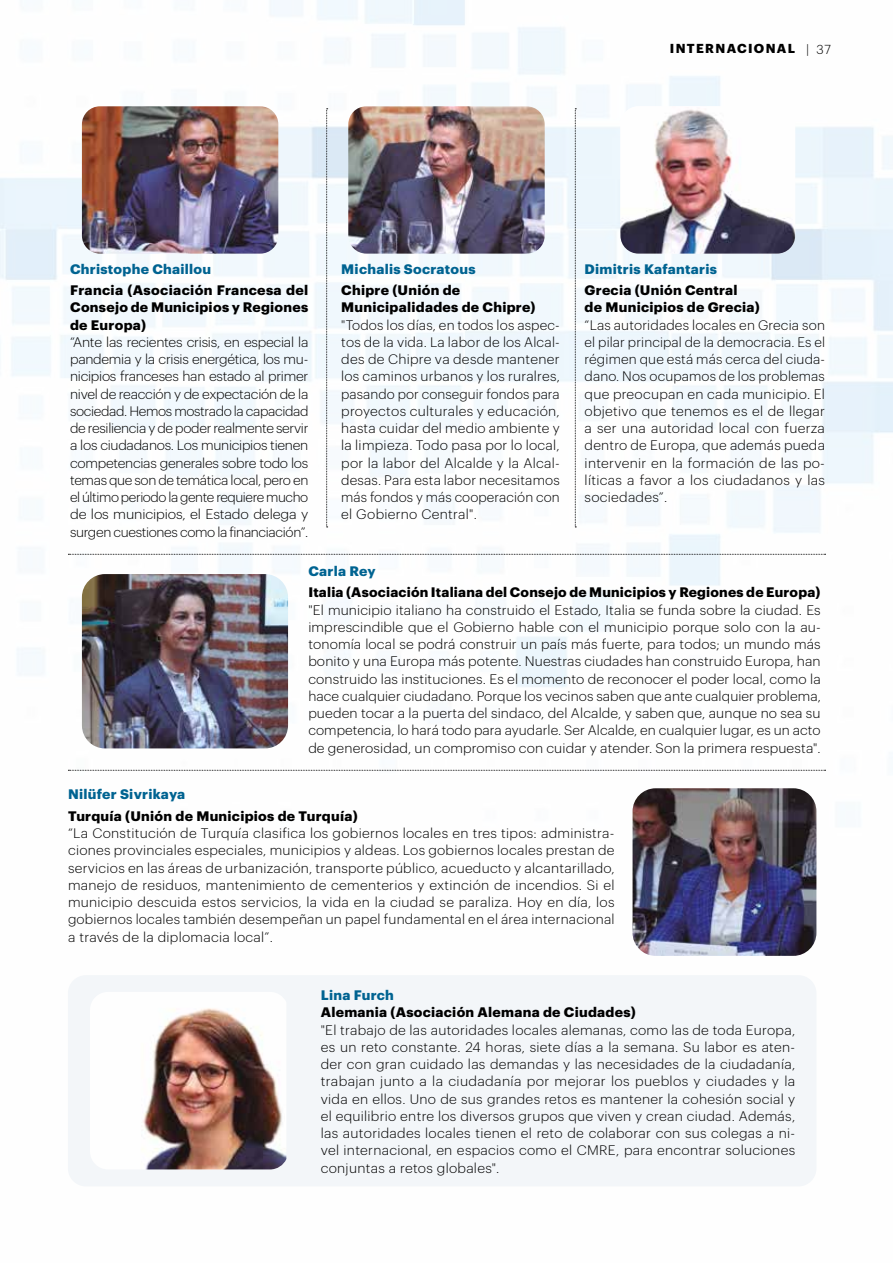
<style>
.page{position:relative;width:893px;height:1263px;background:#fff}
.page>*{position:absolute;margin:0;border:0;box-sizing:border-box;transform-origin:0 0}
.t1{font:300 13.5px/17.2px "Graphik";letter-spacing:.015em;color:#000;text-align:justify}
.t2{font:700 13.5px/17.2px "Graphik";letter-spacing:.02em;color:#000}
.t3{font:700 13.5px "Graphik";letter-spacing:.02em;color:#006391}
.t4{font:700 13.5px/17.2px "Graphik";letter-spacing:.02em;color:#000;text-align:justify;scale:1.04 1}
.t5{font:700 12.75px "Graphik";color:#000}
.t6{font:300 12.75px "Graphik";color:#000}
</style>
<div class="page">
<img style="left:0;top:0;width:893px;height:1186px">
<div style="left:68px;top:975px;width:748px;height:211px;background:#f3f6f9;border-radius:18px"></div>
<img style="left:348px;top:106px;width:197px;height:148px">
<img style="left:82px;top:106px;width:196px;height:148px">
<img style="left:620px;top:106px;width:175px;height:148px">
<img style="left:633px;top:788px;width:183px;height:168px">
<img style="left:82px;top:574px;width:206px;height:174px">
<svg style="left:326px;top:108px;width:2px;height:419px"></svg>
<svg style="left:575px;top:108px;width:1px;height:419px"></svg>
<svg style="left:68px;top:770px;width:758px;height:1px"></svg>
<svg style="left:68px;top:554px;width:758px;height:1px"></svg>
<img style="left:90px;top:992px;width:196px;height:177px">
<p class="t5" style="left:670px;top:39px;width:11px">internacional</p>
<p class="t6" style="left:806px;top:40px;width:26px">| 37</p>
<p class="t3" style="left:70px;top:258px;width:143px">Christophe Chaillou</p>
<p class="t4" style="left:70px;top:280px;width:231px">Francia (Asociación Francesa del Consejo de Municipios y Regiones de Europa)</p>
<p class="t1" style="left:70px;top:332px;width:240px">“Ante las recientes crisis, en especial la pandemia y la crisis energética, los mu&shy;nicipios franceses han estado al primer nivel de reacción y de expectación de la sociedad. Hemos mostrado la capacidad de resiliencia y de poder realmente servir a los ciudadanos. Los municipios tienen competencias generales sobre todo los temas que son de temática local, pero en el último periodo la gente requiere mucho de los municipios, el Estado delega y surgen cuestiones como la financiación”.</p>
<p class="t3" style="left:341px;top:258px;width:136px">Michalis Socratous</p>
<p class="t2" style="left:341px;top:280px;width:196px">Chipre (Unión de<br>Municipalidades de Chipre)</p>
<p class="t1" style="left:341px;top:315px;width:220px">"Todos los días, en todos los aspec&shy;tos de la vida. La labor de los Alcal&shy;des de Chipre va desde mantener los caminos urbanos y los ruralres, pasando por conseguir fondos para proyectos culturales y educación, hasta cuidar del medio ambiente y la limpieza. Todo pasa por lo local, por la labor del Alcalde y la Alcal&shy;desas. Para esta labor necesitamos más fondos y más cooperación con el Gobierno Central".</p>
<p class="t3" style="left:585px;top:258px;width:134px">Dimitris Kafantaris</p>
<p class="t2" style="left:585px;top:280px;width:177px">Grecia (Unión Central<br>de Municipios de Grecia)</p>
<p class="t1" style="left:585px;top:315px;width:242px">“Las autoridades locales en Grecia son el pilar principal de la democracia. Es el régimen que está más cerca del ciuda&shy;dano. Nos ocupamos de los problemas que preocupan en cada municipio. El objetivo que tenemos es el de llegar a ser una autoridad local con fuerza dentro de Europa, que además pueda intervenir en la formación de las po&shy;líticas a favor a los ciudadanos y las sociedades”.</p>
<p class="t3" style="left:308px;top:560px;width:69px">Carla Rey</p>
<p class="t2" style="left:308px;top:583px;width:514px">Italia (Asociación Italiana del Consejo de Municipios y Regiones de Europa)</p>
<p class="t1" style="left:308px;top:600px;width:514px">"El municipio italiano ha construido el Estado, Italia se funda sobre la ciudad. Es imprescindible que el Gobierno hable con el municipio porque solo con la au&shy;tonomía local se podrá construir un país más fuerte, para todos; un mundo más bonito y una Europa más potente. Nuestras ciudades han construido Europa, han construido las instituciones. Es el momento de reconocer el poder local, como la hace cualquier ciudadano. Porque los vecinos saben que ante cualquier problema, pueden tocar a la puerta del sindaco, del Alcalde, y saben que, aunque no sea su competencia, lo hará todo para ayudarle. Ser Alcalde, en cualquier lugar, es un acto de generosidad, un compromiso con cuidar y atender. Son la primera respuesta".</p>
<p class="t3" style="left:68px;top:784px;width:119px">Nilüfer Sivrikaya</p>
<p class="t2" style="left:68px;top:806px;width:291px">Turquía (Unión de Municipios de Turquía)</p>
<p class="t1" style="left:68px;top:824px;width:548px">“La Constitución de Turquía clasifica los gobiernos locales en tres tipos: administra&shy;ciones provinciales especiales, municipios y aldeas. Los gobiernos locales prestan de servicios en las áreas de urbanización, transporte público, acueducto y alcantarillado, manejo de residuos, mantenimiento de cementerios y extinción de incendios. Si el municipio descuida estos servicios, la vida en la ciudad se paraliza. Hoy en día, los gobiernos locales también desempeñan un papel fundamental en el área internacional a través de la diplomacia local”.</p>
<p class="t3" style="left:321px;top:985px;width:75px">Lina Furch</p>
<p class="t2" style="left:321px;top:1003px;width:316px">Alemania (Asociación Alemana de Ciudades)</p>
<p class="t1" style="left:321px;top:1020px;width:476px">"El trabajo de las autoridades locales alemanas, como las de toda Europa, es un reto constante. 24 horas, siete días a la semana. Su labor es aten&shy;der con gran cuidado las demandas y las necesidades de la ciudadanía, trabajan junto a la ciudadanía por mejorar los pueblos y ciudades y la vida en ellos. Uno de sus grandes retos es mantener la cohesión social y el equilibrio entre los diversos grupos que viven y crean ciudad. Además, las autoridades locales tienen el reto de colaborar con sus colegas a ni&shy;vel internacional, en espacios como el CMRE, para encontrar soluciones conjuntas a retos globales".</p>
</div>
